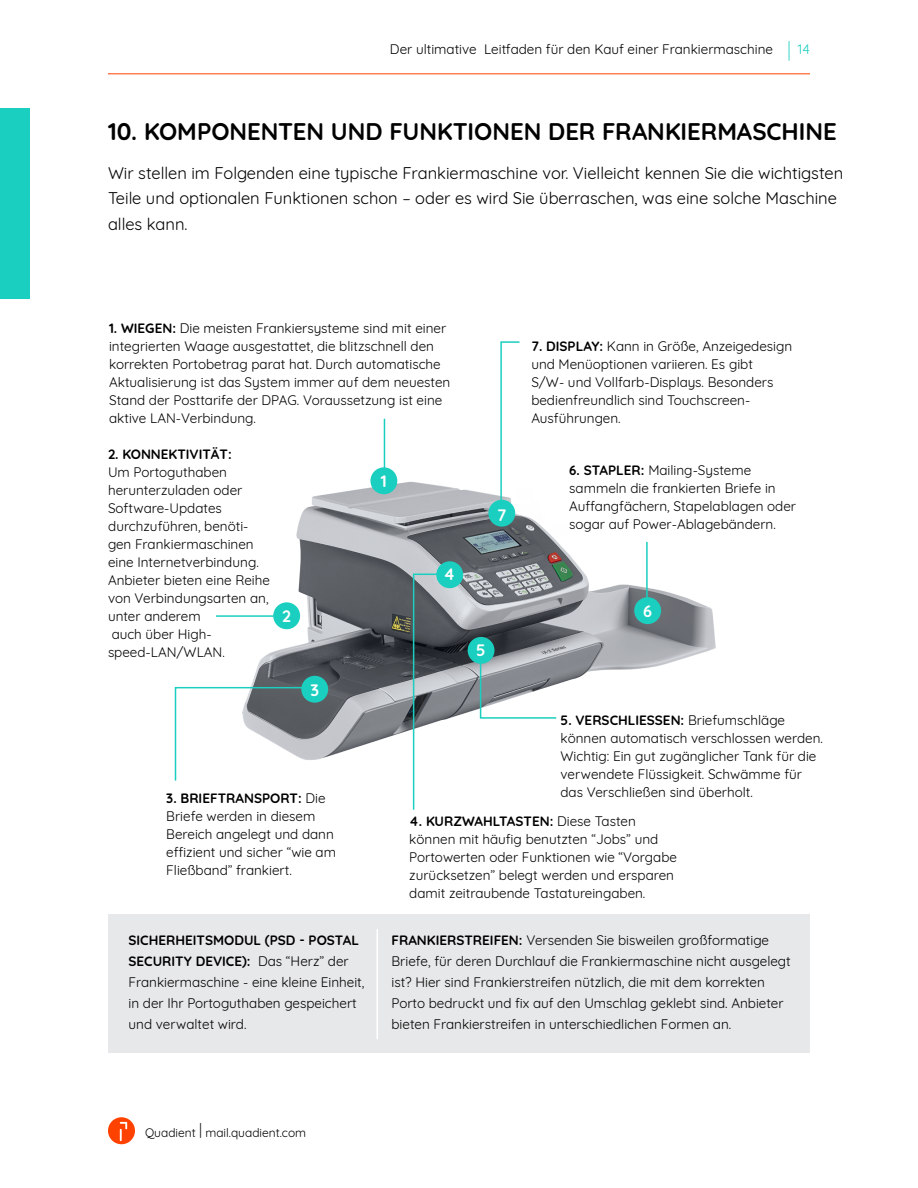
<style>
.page{position:relative;width:918px;height:1188px;background:#fff}
.page>*{position:absolute;margin:0;border:0;box-sizing:border-box;transform-origin:0 0}
.t1{font:700 24px "Quicksand";color:#000}
.t2{font:16.5px/25.5px "Quicksand";color:#000}
.t3{font:700 16.5px "Quicksand";color:#fff}
.t4{font:13.5px/18px "Quicksand";color:#000}
.t5{font:700 13.5px "Quicksand";color:#000}
.t6{font:12px "Quicksand";color:#000}
.s1{font-size:20.25px;color:#1acfbf}
.s2{color:#1acfbf}
.s3{font-weight:700}
.s4{font-size:21px}
</style>
<div class="page">
<svg style="left:108px;top:1117px;width:27px;height:27px"></svg>
<hr style="left:108px;top:73px;width:702px;height:1px;background:#ff4200">
<div style="left:0;top:108px;width:29px;height:190px;background:#1acfbf"></div>
<div style="left:108px;top:915px;width:702px;height:138px;background:#e7e8e9"></div>
<img style="left:251px;top:442px;width:465px;height:318px">
<div style="left:370px;top:467px;width:27px;height:27px;background:#1acfbf;border-radius:50%"></div>
<div style="left:301px;top:676px;width:27px;height:27px;background:#1acfbf;border-radius:50%"></div>
<div style="left:634px;top:597px;width:27px;height:27px;background:#1acfbf;border-radius:50%"></div>
<div style="left:468px;top:637px;width:27px;height:27px;background:#1acfbf;border-radius:50%"></div>
<div style="left:436px;top:561px;width:27px;height:27px;background:#1acfbf;border-radius:50%"></div>
<div style="left:488px;top:500px;width:27px;height:27px;background:#1acfbf;border-radius:50%"></div>
<div style="left:273px;top:602px;width:27px;height:27px;background:#1acfbf;border-radius:50%"></div>
<svg style="left:412px;top:573px;width:30px;height:237px"></svg>
<svg style="left:479px;top:659px;width:79px;height:60px"></svg>
<svg style="left:174px;top:686px;width:132px;height:95px"></svg>
<hr style="left:384px;top:419px;width:1px;height:49px;background:#1acfbf">
<hr style="left:646px;top:542px;width:2px;height:56px;background:#1acfbf">
<svg style="left:500px;top:341px;width:21px;height:162px"></svg>
<hr style="left:216px;top:615px;width:60px;height:2px;background:#1acfbf">
<hr style="left:376px;top:929px;width:2px;height:110px;background:#fff">
<p class="t4" style="left:390px;top:39px;width:422px">Der ultimative Leitfaden für den Kauf einer Frankiermaschine <span class="s1">|</span> <span class="s2">14</span></p>
<h1 class="t1" style="left:108px;top:111px;width:731px">10. KOMPONENTEN UND FUNKTIONEN DER FRANKIERMASCHINE</h1>
<p class="t2" style="left:108px;top:158px;width:737px">Wir stellen im Folgenden eine typische Frankiermaschine vor. Vielleicht kennen Sie die wichtigsten<br>Teile und optionalen Funktionen schon – oder es wird Sie überraschen, was eine solche Maschine alles kann.</p>
<p class="t4" style="left:109px;top:318px;width:343px"><span class="s3">1. WIEGEN:</span> Die meisten Frankiersysteme sind mit einer integrierten Waage ausgestattet, die blitzschnell den korrekten Portobetrag parat hat. Durch automatische Aktualisierung ist das System immer auf dem neuesten Stand der Posttarife der DPAG. Voraussetzung ist eine aktive LAN-Verbindung.</p>
<p class="t5" style="left:108px;top:443px;width:125px">2. KONNEKTIVITÄT:</p>
<p class="t4" style="left:108px;top:462px;width:163px">Um Portoguthaben herunterzuladen oder<br>Software-Updates durchzuführen, benöti&shy;gen Frankiermaschinen eine Internetverbindung.<br>Anbieter bieten eine Reihe von Verbindungsarten an, unter anderem<br>auch über High&shy;speed-LAN/WLAN.</p>
<p class="t3" style="left:282px;top:603px;width:10px">2</p>
<p class="t3" style="left:310px;top:677px;width:10px">3</p>
<p class="t3" style="left:381px;top:467px;width:8px">1</p>
<p class="t3" style="left:443px;top:560px;width:13px">4</p>
<p class="t3" style="left:497px;top:501px;width:11px">7</p>
<p class="t3" style="left:476px;top:636px;width:11px">5</p>
<p class="t4" style="left:531px;top:336px;width:262px"><span class="s3">7. DISPLAY:</span> Kann in Größe, Anzeigedesign und Menüoptionen variieren. Es gibt<br>S/W- und Vollfarb-Displays. Besonders bedienfreundlich sind Touchscreen-Ausführungen.</p>
<p class="t4" style="left:569px;top:459px;width:228px"><span class="s3">6. STAPLER:</span> Mailing-Systeme sammeln die frankierten Briefe in Auffangfächern, Stapelablagen oder sogar auf Power-Ablagebändern.</p>
<p class="t3" style="left:643px;top:597px;width:11px">6</p>
<p class="t4" style="left:166px;top:787px;width:171px"><span class="s3">3. BRIEFTRANSPORT:</span> Die<br>Briefe werden in diesem<br>Bereich angelegt und dann effizient und sicher “wie am<br>Fließband” frankiert.</p>
<p class="t4" style="left:129px;top:928px;width:237px;line-height:21px"><span class="s3">SICHERHEITSMODUL (PSD - POSTAL<br>SECURITY DEVICE):</span> Das “Herz” der<br>Frankiermaschine - eine kleine Einheit, in der Ihr Portoguthaben gespeichert und verwaltet wird.</p>
<p class="t4" style="left:561px;top:710px;width:264px"><span class="s3">5. VERSCHLIESSEN:</span> Briefumschläge können automatisch verschlossen werden.<br>Wichtig: Ein gut zugänglicher Tank für die verwendete Flüssigkeit. Schwämme für das Verschließen sind überholt.</p>
<p class="t4" style="left:409px;top:811px;width:269px"><span class="s3">4. KURZWAHLTASTEN:</span> Diese Tasten können mit häufig benutzten “Jobs” und Portowerten oder Funktionen wie “Vorgabe zurücksetzen” belegt werden und ersparen damit zeitraubende Tastatureingaben.</p>
<p class="t4" style="left:392px;top:928px;width:401px;line-height:21px"><span class="s3">FRANKIERSTREIFEN:</span> Versenden Sie bisweilen großformatige Briefe, für deren Durchlauf die Frankiermaschine nicht ausgelegt ist? Hier sind Frankierstreifen nützlich, die mit dem korrekten Porto bedruckt und fix auf den Umschlag geklebt sind. Anbieter bieten Frankierstreifen in unterschiedlichen Formen an.</p>
<p class="t6" style="left:145px;top:1123px;width:163px">Quadient <span class="s4">I</span> mail.quadient.com</p>
</div>
